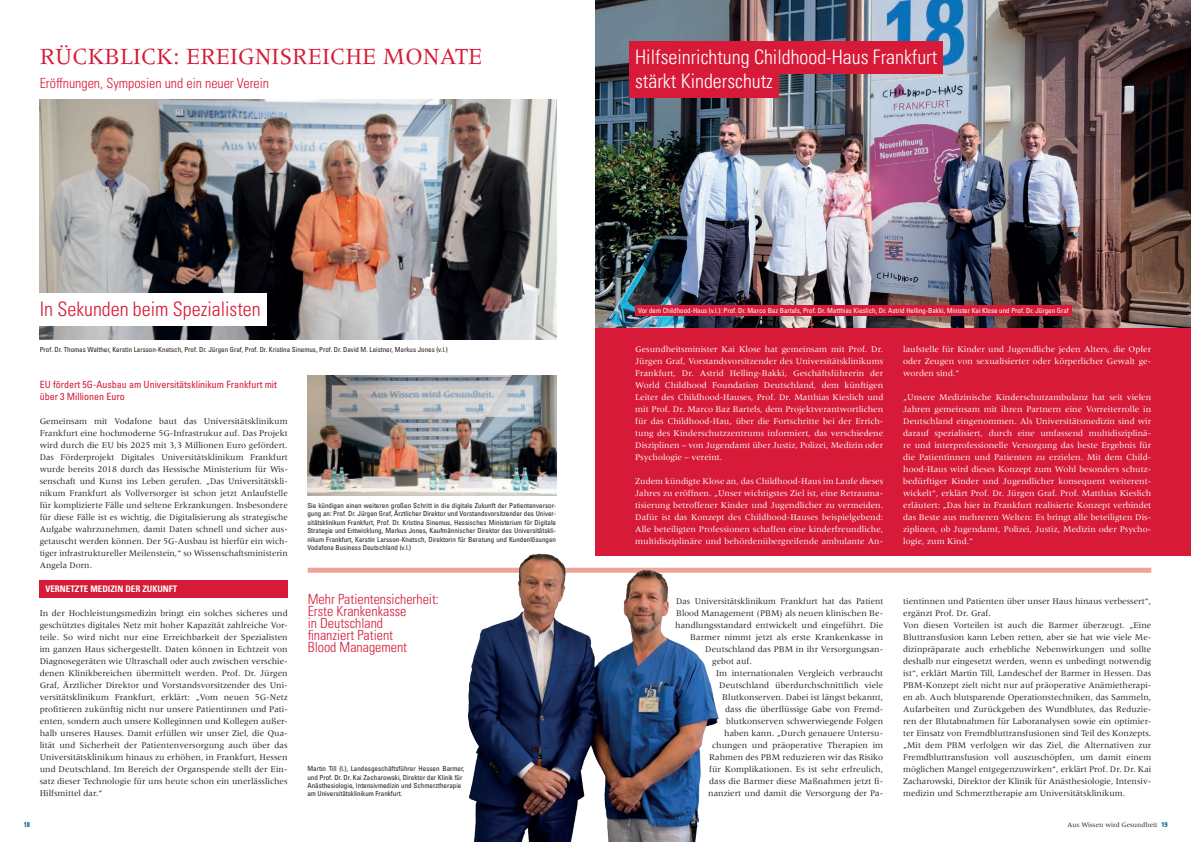
<style>
.page{position:relative;width:1191px;height:842px;background:#fff}
.page>*{position:absolute;margin:0;border:0;box-sizing:border-box;transform-origin:0 0}
.t1{font:24px "Meridien LT Pro";letter-spacing:-.005em;color:#d71a37}
.t2{font:300 condensed 20px/24px "Univers LT Pro";color:#fff}
.t3{font:300 condensed 20px "Univers LT Pro";color:#d71a37}
.t4{font:300 condensed 14px/12px "Univers LT Pro";color:#d71a37}
.t5{font:condensed 10px/12px "Univers LT Pro";color:#d71a37}
.t6{font:9px/12px "Meridien LT Pro";color:#231f20;text-align:justify}
.t7{font:9px/12px "Meridien LT Pro";color:#fff;text-align:justify}
.t8{font:700 condensed 9px "Univers LT Pro";color:#fff}
.t9{font:condensed 7px/8.4px "Univers LT Pro";color:#231f20;text-align:justify}
.t10{font:condensed 7px "Univers LT Pro";color:#fff}
.t11{font:7px "Meridien LT Pro";color:#231f20}
.t12{font:700 condensed 7px "Univers LT Pro";color:#006494}
.s1{font-family:"Univers LT Pro";font-weight:700;font-stretch:condensed;color:#006494}
</style>
<div class="page">
<div style="left:595px;top:112px;width:596px;height:444px;background:#d71a37"></div>
<div style="left:308px;top:568px;width:843px;height:5px;background:#eea497"></div>
<div style="left:40px;top:580px;width:248px;height:18px;background:#d71a37"></div>
<img style="left:308px;top:376px;width:248px;height:120px">
<img style="left:40px;top:100px;width:516px;height:240px">
<img style="left:595px;top:0;width:596px;height:328px">
<img style="left:457px;top:553px;width:272px;height:289px">
<div style="left:635px;top:305px;width:436px;height:11px;background:#d71a37"></div>
<div style="left:629px;top:41px;width:314px;height:32px;background:#d71a37"></div>
<div style="left:629px;top:65px;width:149px;height:32px;background:#d71a37"></div>
<div style="left:34px;top:293px;width:232px;height:32px;background:#fff"></div>
<h1 class="t1" style="left:40px;top:42px;width:444px">RÜCKBLICK: EREIGNISREICHE MONATE</h1>
<h3 class="t4" style="left:40px;top:76px;width:231px">Eröffnungen, Symposien und ein neuer Verein</h3>
<h2 class="t2" style="left:635px;top:44px;width:304px">Hilfseinrichtung Childhood-Haus Frankfurt stärkt Kinderschutz</h2>
<h2 class="t3" style="left:40px;top:295px;width:222px">In Sekunden beim Spezialisten</h2>
<p class="t9" style="left:40px;top:346px;width:409px">Prof. Dr. Thomas Walther, Kerstin Larsson-Knetsch, Prof. Dr. Jürgen Graf, Prof. Dr. Kristina Sinemus, Prof. Dr. David M. Leistner, Markus Jones (v.l.)</p>
<p class="t5" style="left:40px;top:378px;width:239px">EU fördert 5G-Ausbau am Universitätsklinikum Frankfurt mit über 3 Millionen Euro</p>
<p class="t6" style="left:40px;top:415px;width:250px">Gemeinsam mit Vodafone baut das Universitätsklinikum Frankfurt eine hochmoderne 5G-Infrastrukur auf. Das Projekt wird durch die EU bis 2025 mit 3,3 Millionen Euro gefördert.<br>Das Förderprojekt Digitales Universitätsklinikum Frankfurt wurde bereits 2018 durch das Hessische Ministerium für Wis&shy;senschaft und Kunst ins Leben gerufen. „Das Universitätskli&shy;nikum Frankfurt als Vollversorger ist schon jetzt Anlaufstelle für komplizierte Fälle und seltene Erkrankungen. Insbesondere für diese Fälle ist es wichtig, die Digitalisierung als strategische Aufgabe wahrzunehmen, damit Daten schnell und sicher aus&shy;getauscht werden können. Der 5G-Ausbau ist hierfür ein wich&shy;tiger infrastruktureller Meilenstein,“ so Wissenschaftsministerin Angela Dorn.</p>
<p class="t8" style="left:45px;top:583px;width:134px">VERNETZTE MEDIZIN DER ZUKUNFT</p>
<p class="t6" style="left:40px;top:607px;width:250px">In der Hochleistungsmedizin bringt ein solches sicheres und geschütztes digitales Netz mit hoher Kapazität zahlreiche Vor&shy;teile. So wird nicht nur eine Erreichbarkeit der Spezialisten im ganzen Haus sichergestellt. Daten können in Echtzeit von Diagnosegeräten wie Ultraschall oder auch zwischen verschie&shy;denen Klinikbereichen übermittelt werden. Prof. Dr. Jürgen Graf, Ärztlicher Direktor und Vorstandsvorsitzender des Uni&shy;versitätsklinikum Frankfurt, erklärt: „Vom neuen 5G-Netz profitieren zukünftig nicht nur unsere Patientinnen und Pati&shy;enten, sondern auch unsere Kolleginnen und Kollegen außer&shy;halb unseres Hauses. Damit erfüllen wir unser Ziel, die Qua&shy;lität und Sicherheit der Patientenversorgung auch über das Universitätsklinikum hinaus zu erhöhen, in Frankfurt, Hessen und Deutschland. Im Bereich der Organspende stellt der Ein&shy;satz dieser Technologie für uns heute schon ein unerlässliches Hilfsmittel dar.“</p>
<p class="t9" style="left:307px;top:501px;width:250px">Sie kündigen einen weiteren großen Schritt in die digitale Zukunft der Patientenversor&shy;gung an: Prof. Dr. Jürgen Graf, Ärztlicher Direktor und Vorstandsvorsitzender des Univer&shy;sitätsklinikum Frankfurt, Prof. Dr. Kristina Sinemus, Hessisches Ministerium für Digitale Strategie und Entwicklung, Markus Jones, Kaufmännischer Direktor des Universitätskli&shy;nikum Frankfurt, Kerstin Larsson-Knetsch, Direktorin für Beratung und Kundenlösungen Vodafone Business Deutschland (v.l.)</p>
<h3 class="t4" style="left:308px;top:592px;width:133px">Mehr Patientensicherheit:<br>Erste Krankenkasse<br>in Deutschland<br>finanziert Patient<br>Blood Management</h3>
<p class="t9" style="left:307px;top:764px;width:159px;text-align:left">Martin Till (l.), Landesgeschäftsführer Hessen Barmer, und Prof. Dr. Dr. Kai Zacharowski, Direktor der Klinik für Anästhesiologie, Intensivmedizin und Schmerztherapie am Universitätsklinikum Frankfurt.</p>
<p class="t10" style="left:638px;top:306px;width:432px">Vor dem Childhood-Haus (v.l.): Prof. Dr. Marco Baz Bartels, Prof. Dr. Matthias Kieslich, Dr. Astrid Helling-Bakki, Minister Kai Klose und Prof. Dr. Jürgen Graf</p>
<p class="t7" style="left:635px;top:343px;width:250px">Gesundheitsminister Kai Klose hat gemeinsam mit Prof. Dr.<br>Jürgen Graf, Vorstandsvorsitzender des Universitätsklinikums Frankfurt, Dr. Astrid Helling-Bakki, Geschäftsführerin der World Childhood Foundation Deutschland, dem künftigen Leiter des Childhood-Hauses, Prof. Dr. Matthias Kieslich und mit Prof. Dr. Marco Baz Bartels, dem Projektverantwortlichen für das Childhood-Hau, über die Fortschritte bei der Errich&shy;tung des Kinderschutzzentrums informiert, das verschiedene Disziplinen – von Jugendamt über Justiz, Polizei, Medizin oder Psychologie – vereint.</p>
<p class="t7" style="left:635px;top:475px;width:250px">Zudem kündigte Klose an, das Childhood-Haus im Laufe dieses Jahres zu eröffnen. „Unser wichtigstes Ziel ist, eine Retrauma&shy;tisierung betroffener Kinder und Jugendlicher zu vermeiden.<br>Dafür ist das Konzept des Childhood-Hauses beispielgebend:<br>Alle beteiligten Professionen schaffen eine kinderfreundliche, multidisziplinäre und behördenübergreifende ambulante An-</p>
<p class="t7" style="left:903px;top:343px;width:250px">laufstelle für Kinder und Jugendliche jeden Alters, die Opfer oder Zeugen von sexualisierter oder körperlicher Gewalt ge&shy;worden sind.“</p>
<p class="t7" style="left:903px;top:391px;width:250px">„Unsere Medizinische Kinderschutzambulanz hat seit vielen Jahren gemeinsam mit ihren Partnern eine Vorreiterrolle in Deutschland eingenommen. Als Universitätsmedizin sind wir darauf spezialisiert, durch eine umfassend multidisziplinä&shy;re und interprofessionelle Versorgung das beste Ergebnis für die Patientinnen und Patienten zu erzielen. Mit dem Child&shy;hood-Haus wird dieses Konzept zum Wohl besonders schutz&shy;bedürftiger Kinder und Jugendlicher konsequent weiterent&shy;wickelt“, erklärt Prof. Dr. Jürgen Graf. Prof. Matthias Kieslich erläutert: „Das hier in Frankfurt realisierte Konzept verbindet das Beste aus mehreren Welten: Es bringt alle beteiligten Dis&shy;ziplinen, ob Jugendamt, Polizei, Justiz, Medizin oder Psycho&shy;logie, zum Kind.“</p>
<p class="t6" style="left:676px;top:595px;width:208px">Das Universitätsklinikum Frankfurt hat das Patient</p>
<p class="t6" style="left:676px;top:607px;width:209px">Blood Management (PBM) als neuen klinischen Be-</p>
<p class="t6" style="left:675px;top:619px;width:210px">handlungsstandard entwickelt und eingeführt. Die</p>
<p class="t6" style="left:690px;top:631px;width:195px">Barmer nimmt jetzt als erste Krankenkasse in</p>
<p class="t6" style="left:705px;top:643px;width:179px">Deutschland das PBM in ihr Versorgungsan-</p>
<p class="t6" style="left:712px;top:655px;width:41px">gebot auf.</p>
<p class="t6" style="left:716px;top:667px;width:169px">Im internationalen Vergleich verbraucht</p>
<p class="t6" style="left:719px;top:679px;width:165px">Deutschland überdurchschnittlich viele</p>
<p class="t6" style="left:722px;top:691px;width:163px">Blutkonserven. Dabei ist längst bekannt,</p>
<p class="t6" style="left:725px;top:703px;width:159px">dass die überflüssige Gabe von Fremd-</p>
<p class="t6" style="left:726px;top:715px;width:159px">blutkonserven schwerwiegende Folgen</p>
<p class="t6" style="left:724px;top:727px;width:161px">haben kann. „Durch genauere Untersu-</p>
<p class="t6" style="left:712px;top:739px;width:172px">chungen und präoperative Therapien im</p>
<p class="t6" style="left:709px;top:751px;width:176px">Rahmen des PBM reduzieren wir das Risiko</p>
<p class="t6" style="left:709px;top:763px;width:175px">für Komplikationen. Es ist sehr erfreulich,</p>
<p class="t6" style="left:709px;top:775px;width:175px">dass die Barmer diese Maßnahmen jetzt fi-</p>
<p class="t6" style="left:708px;top:787px;width:177px">nanziert und damit die Versorgung der Pa-</p>
<p class="t6" style="left:903px;top:595px;width:250px;text-align:left">tientinnen und Patienten über unser Haus hinaus verbessert“, ergänzt Prof. Dr. Graf.<br>Von diesen Vorteilen ist auch die Barmer überzeugt. „Eine Bluttransfusion kann Leben retten, aber sie hat wie viele Me&shy;dizinpräparate auch erhebliche Nebenwirkungen und sollte deshalb nur eingesetzt werden, wenn es unbedingt notwendig ist“, erklärt Martin Till, Landeschef der Barmer in Hessen. Das PBM-Konzept zielt nicht nur auf präoperative Anämietherapi&shy;en ab. Auch blutsparende Operationstechniken, das Sammeln, Aufarbeiten und Zurückgeben des Wundblutes, das Reduzie&shy;ren der Blutabnahmen für Laboranalysen sowie ein optimier&shy;ter Einsatz von Fremdbluttransfusionen sind Teil des Konzepts. „Mit dem PBM verfolgen wir das Ziel, die Alternativen zur Fremdbluttransfusion voll auszuschöpfen, um damit einem möglichen Mangel entgegenzuwirken“, erklärt Prof. Dr. Dr. Kai Zacharowski, Direktor der Klinik für Anästhesiologie, Intensiv&shy;medizin und Schmerztherapie am Universitätsklinikum.</p>
<p class="t12" style="left:24px;top:820px;width:8px">18</p>
<p class="t11" style="left:1067px;top:821px;width:101px">Aus Wissen wird Gesundheit <span class="s1">19</span></p>
</div>
